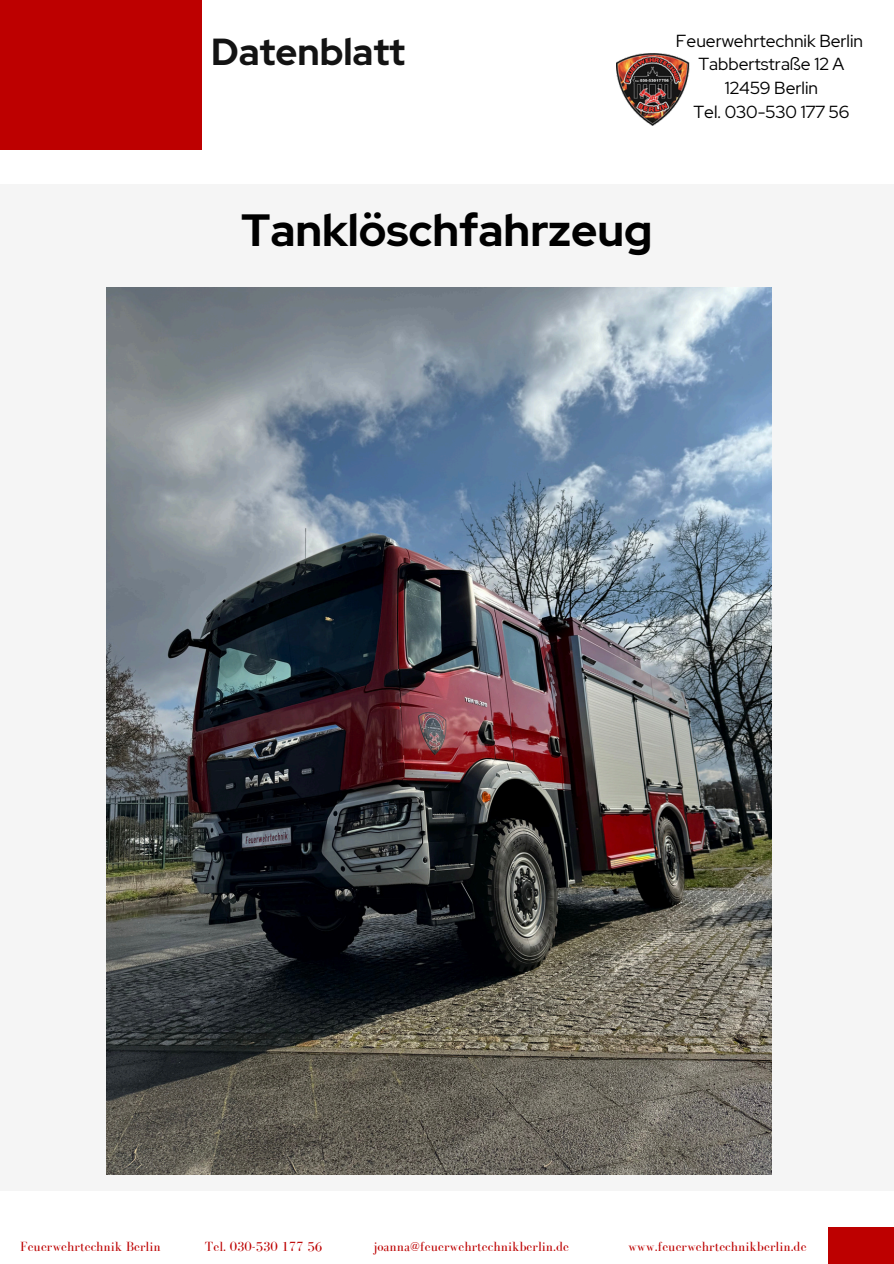
<style>
.page{position:relative;width:894px;height:1264px;background:#fff}
.page>*{position:absolute;margin:0;border:0;box-sizing:border-box;transform-origin:0 0}
.t1{font:700 45px "Red Hat Display";color:#000}
.t2{font:700 37.5px "Red Hat Display";color:#131313}
.t3{font:17.4px/23.7px "Red Hat Display";color:#000;text-align:center}
.t4{font:13.65px "Bodoni FLF";color:#bd0000}
</style>
<div class="page">
<div style="left:0;top:0;width:201px;height:149px;background:#bd0000"></div>
<div style="left:827px;top:1227px;width:66px;height:36px;background:#bd0000"></div>
<div style="left:0;top:184px;width:893px;height:1006px;background:#f5f5f5"></div>
<img style="left:106px;top:288px;width:665px;height:886px">
<img style="left:616px;top:53px;width:73px;height:72px">
<h2 class="t2" style="left:211px;top:27px;width:196px">Datenblatt</h2>
<h1 class="t3" style="left:675px;top:29px;width:189px">Feuerwehrtechnik Berlin<br>Tabbertstraße 12 A<br>12459 Berlin<br>Tel. 030-530 177 56</h1>
<p class="t1" style="left:241px;top:200px;width:412px">Tanklöschfahrzeug</p>
<p class="t4" style="left:20px;top:1239px;width:142px">Feuerwehrtechnik Berlin</p>
<p class="t4" style="left:205px;top:1239px;width:118px">Tel. 030-530 177 56</p>
<p class="t4" style="left:373px;top:1239px;width:197px">joanna@feuerwehrtechnikberlin.de</p>
<p class="t4" style="left:628px;top:1239px;width:180px">www.feuerwehrtechnikberlin.de</p>
</div>
